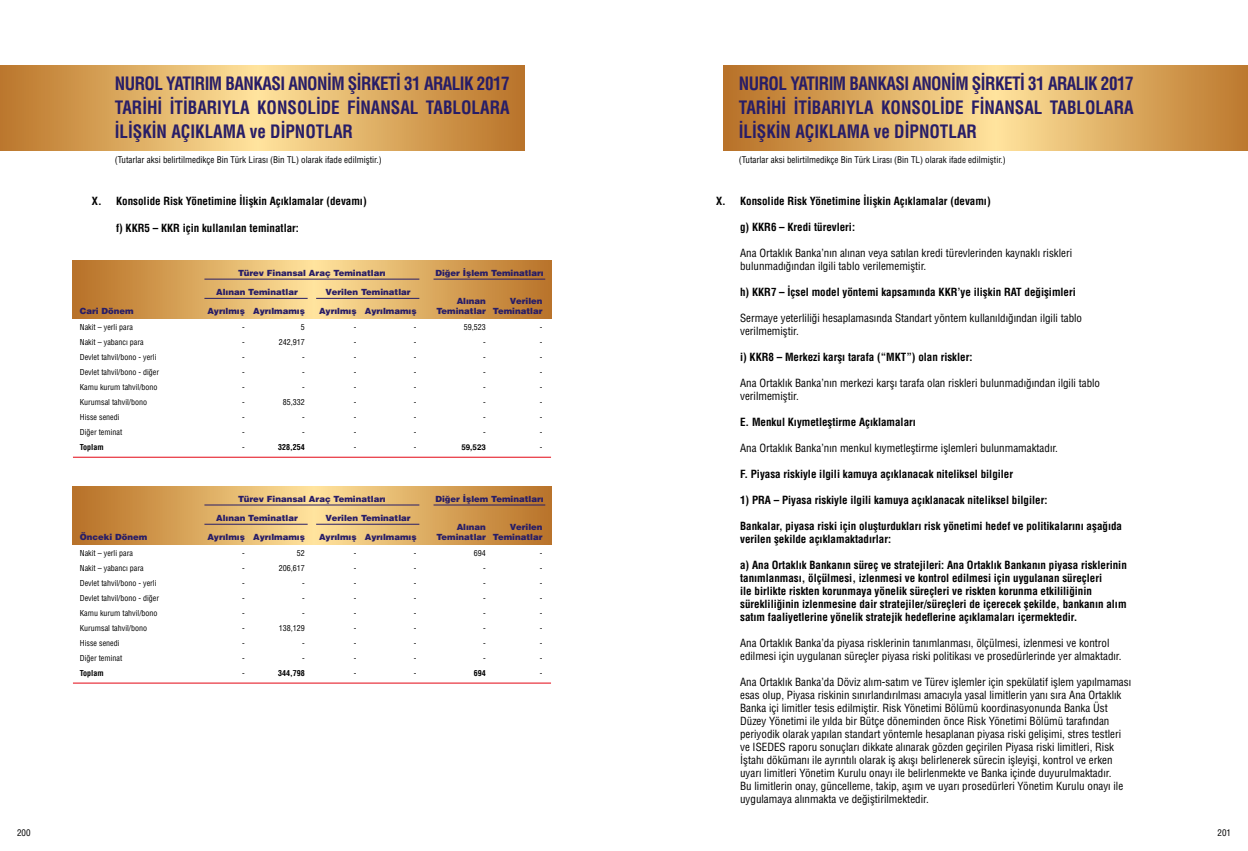
<style>
.page{position:relative;width:1248px;height:851px;background:#fff}
.page>*{position:absolute;margin:0;border:0;box-sizing:border-box;transform-origin:0 0}
.t1{font:700 condensed 18px/24px "Helvetica LT Std";color:#281d67;text-align:justify;scale:.95 1}
.t2{font:condensed 11px/13px "Helvetica LT Std";color:#000}
.t3{font:700 condensed 11px/13px "Helvetica LT Std";color:#000}
.t4{font:condensed 9px "Helvetica LT Std";color:#000}
.t5{font:900 8.5px/10.2px "Helvetica LT Std";color:#281d67;text-align:right}
.t6{font:condensed 8px/15px "Helvetica LT Std";color:#000;text-align:justify}
.t7{font:700 condensed 8px "Helvetica LT Std";color:#000}
.t8{font:700 8px "Helvetica LT Std";color:#000}
</style>
<div class="page">
<svg style="left:0;top:66px;width:524px;height:85px;background:#dcaa61"></svg>
<svg style="left:723px;top:66px;width:524px;height:85px;background:#dbaa61"></svg>
<hr style="left:73px;top:456px;width:478px;height:1px;background:#e30613">
<svg style="left:73px;top:260px;width:478px;height:58px;background:#d9a75f"></svg>
<hr style="left:433px;top:278px;width:112px;height:1px;background:#281d67">
<hr style="left:316px;top:298px;width:103px;height:1px;background:#281d67">
<hr style="left:204px;top:298px;width:103px;height:1px;background:#281d67">
<hr style="left:204px;top:278px;width:215px;height:1px;background:#281d67">
<hr style="left:73px;top:682px;width:478px;height:1px;background:#e30613">
<svg style="left:73px;top:486px;width:478px;height:58px;background:#d8a75f"></svg>
<hr style="left:433px;top:504px;width:112px;height:1px;background:#281d67">
<hr style="left:316px;top:523px;width:103px;height:1px;background:#281d67">
<hr style="left:204px;top:523px;width:103px;height:1px;background:#281d67">
<hr style="left:204px;top:504px;width:215px;height:1px;background:#281d67">
<p class="t3" style="left:92px;top:194px;width:11px">X.</p>
<h1 class="t1" style="left:115px;top:72px;width:417px">NUROL YATIRIM BANKASI ANONİM ŞİRKETİ 31 ARALIK 2017<br>TARİHİ İTİBARIYLA KONSOLİDE FİNANSAL TABLOLARA İLİŞKİN AÇIKLAMA ve DİPNOTLAR</h1>
<p class="t4" style="left:115px;top:154px;width:268px">(Tutarlar aksi belirtilmedikçe Bin Türk Lirası (Bin TL) olarak ifade edilmiştir.)</p>
<p class="t3" style="left:116px;top:194px;width:252px">Konsolide Risk Yönetimine İlişkin Açıklamalar (devamı)</p>
<p class="t3" style="left:116px;top:221px;width:184px">f) KKR5 – KKR için kullanılan teminatlar:</p>
<p class="t5" style="left:238px;top:267px;width:149px">Türev Finansal Araç Teminatları</p>
<p class="t5" style="left:216px;top:286px;width:83px">Alınan Teminatlar</p>
<p class="t5" style="left:325px;top:286px;width:86px">Verilen Teminatlar</p>
<p class="t5" style="left:435px;top:267px;width:109px">Diğer İşlem Teminatları</p>
<p class="t5" style="left:80px;top:306px;width:55px">Cari Dönem</p>
<p class="t5" style="left:493px;top:296px;width:51px">Verilen<br>Teminatlar</p>
<p class="t5" style="left:456px;top:296px;width:31px">Alınan</p>
<p class="t5" style="left:207px;top:306px;width:99px">Ayrılmış Ayrılmamış</p>
<p class="t5" style="left:319px;top:306px;width:99px">Ayrılmış Ayrılmamış</p>
<p class="t5" style="left:436px;top:306px;width:51px">Teminatlar</p>
<p class="t6" style="left:80px;top:319px;width:81px;text-align:left">Nakit – yerli para<br>Nakit – yabancı para<br>Devlet tahvil/bono - yerli<br>Devlet tahvil/bono - diğer<br>Kamu kurum tahvil/bono<br>Kurumsal tahvil/bono<br>Hisse senedi<br>Diğer teminat</p>
<p class="t7" style="left:80px;top:442px;width:25px">Toplam</p>
<p class="t6" style="left:242px;top:319px;width:4px">- - - - - - - - -</p>
<p class="t6" style="left:279px;top:319px;width:27px;text-align:right">5<br>242,917 -<br>-<br>-<br>85,332 -<br>-</p>
<p class="t7" style="left:278px;top:442px;width:28px">328,254</p>
<p class="t6" style="left:354px;top:319px;width:4px">- - - - - - - - -</p>
<p class="t6" style="left:414px;top:319px;width:4px">- - - - - - - - -</p>
<p class="t6" style="left:483px;top:319px;width:4px;text-indent:-19px">59,523 - - - - - - -</p>
<p class="t8" style="left:461px;top:442px;width:26px">59,523</p>
<p class="t6" style="left:539px;top:319px;width:4px">- - - - - - - - -</p>
<p class="t5" style="left:238px;top:493px;width:149px">Türev Finansal Araç Teminatları</p>
<p class="t5" style="left:435px;top:493px;width:109px">Diğer İşlem Teminatları</p>
<p class="t5" style="left:216px;top:512px;width:83px">Alınan Teminatlar</p>
<p class="t5" style="left:325px;top:512px;width:86px">Verilen Teminatlar</p>
<p class="t5" style="left:80px;top:532px;width:69px">Önceki Dönem</p>
<p class="t5" style="left:493px;top:521px;width:51px">Verilen<br>Teminatlar</p>
<p class="t5" style="left:456px;top:521px;width:31px">Alınan</p>
<p class="t5" style="left:207px;top:532px;width:99px">Ayrılmış Ayrılmamış</p>
<p class="t5" style="left:319px;top:532px;width:99px">Ayrılmış Ayrılmamış</p>
<p class="t5" style="left:436px;top:532px;width:51px">Teminatlar</p>
<p class="t6" style="left:80px;top:545px;width:81px;text-align:left">Nakit – yerli para<br>Nakit – yabancı para<br>Devlet tahvil/bono - yerli<br>Devlet tahvil/bono - diğer<br>Kamu kurum tahvil/bono<br>Kurumsal tahvil/bono<br>Hisse senedi<br>Diğer teminat</p>
<p class="t7" style="left:80px;top:668px;width:25px">Toplam</p>
<p class="t6" style="left:242px;top:545px;width:4px">- - - - - - - - -</p>
<p class="t6" style="left:279px;top:545px;width:27px;text-align:right">52<br>206,617 -<br>-<br>-<br>138,129 -<br>-</p>
<p class="t7" style="left:278px;top:668px;width:28px">344,798</p>
<p class="t6" style="left:354px;top:545px;width:4px">- - - - - - - - -</p>
<p class="t6" style="left:414px;top:545px;width:4px">- - - - - - - - -</p>
<p class="t6" style="left:483px;top:545px;width:4px;text-indent:-9px">694 - - - - - - -</p>
<p class="t7" style="left:474px;top:668px;width:13px">694</p>
<p class="t6" style="left:539px;top:545px;width:4px">- - - - - - - - -</p>
<p class="t3" style="left:716px;top:194px;width:11px">X.</p>
<h1 class="t1" style="left:738px;top:72px;width:417px">NUROL YATIRIM BANKASI ANONİM ŞİRKETİ 31 ARALIK 2017<br>TARİHİ İTİBARIYLA KONSOLİDE FİNANSAL TABLOLARA İLİŞKİN AÇIKLAMA ve DİPNOTLAR</h1>
<p class="t4" style="left:738px;top:154px;width:268px">(Tutarlar aksi belirtilmedikçe Bin Türk Lirası (Bin TL) olarak ifade edilmiştir.)</p>
<p class="t3" style="left:740px;top:194px;width:252px">Konsolide Risk Yönetimine İlişkin Açıklamalar (devamı)</p>
<p class="t3" style="left:740px;top:220px;width:116px">g) KKR6 – Kredi türevleri:</p>
<p class="t2" style="left:740px;top:246px;width:333px">Ana Ortaklık Banka’nın alınan veya satılan kredi türevlerinden kaynaklı riskleri bulunmadığından ilgili tablo verilememiştir.</p>
<p class="t3" style="left:740px;top:285px;width:337px">h) KKR7 – İçsel model yöntemi kapsamında KKR’ye ilişkin RAT değişimleri</p>
<p class="t2" style="left:740px;top:311px;width:343px">Sermaye yeterliliği hesaplamasında Standart yöntem kullanıldığından ilgili tablo verilmemiştir.</p>
<p class="t3" style="left:740px;top:350px;width:234px">i) KKR8 – Merkezi karşı tarafa (“MKT”) olan riskler:</p>
<p class="t2" style="left:740px;top:376px;width:361px">Ana Ortaklık Banka’nın merkezi karşı tarafa olan riskleri bulunmadığından ilgili tablo verilmemiştir.</p>
<p class="t3" style="left:740px;top:415px;width:177px">E. Menkul Kıymetleştirme Açıklamaları</p>
<p class="t2" style="left:740px;top:441px;width:319px">Ana Ortaklık Banka’nın menkul kıymetleştirme işlemleri bulunmamaktadır.</p>
<p class="t3" style="left:740px;top:467px;width:274px">F. Piyasa riskiyle ilgili kamuya açıklanacak niteliksel bilgiler</p>
<p class="t3" style="left:740px;top:493px;width:309px">1) PRA – Piyasa riskiyle ilgili kamuya açıklanacak niteliksel bilgiler:</p>
<p class="t3" style="left:740px;top:519px;width:383px">Bankalar, piyasa riski için oluşturdukları risk yönetimi hedef ve politikalarını aşağıda verilen şekilde açıklamaktadırlar:</p>
<p class="t3" style="left:740px;top:558px;width:388px">a) Ana Ortaklık Bankanın süreç ve stratejileri: Ana Ortaklık Bankanın piyasa risklerinin tanımlanması, ölçülmesi, izlenmesi ve kontrol edilmesi için uygulanan süreçleri<br>ile birlikte riskten korunmaya yönelik süreçleri ve riskten korunma etkililiğinin sürekliliğinin izlenmesine dair stratejiler/süreçleri de içerecek şekilde, bankanın alım satım faaliyetlerine yönelik stratejik hedeflerine açıklamaları içermektedir.</p>
<p class="t2" style="left:740px;top:636px;width:383px">Ana Ortaklık Banka’da piyasa risklerinin tanımlanması, ölçülmesi, izlenmesi ve kontrol edilmesi için uygulanan süreçler piyasa riski politikası ve prosedürlerinde yer almaktadır.</p>
<p class="t2" style="left:740px;top:675px;width:392px">Ana Ortaklık Banka’da Döviz alım-satım ve Türev işlemler için spekülatif işlem yapılmaması esas olup, Piyasa riskinin sınırlandırılması amacıyla yasal limitlerin yanı sıra Ana Ortaklık Banka içi limitler tesis edilmiştir. Risk Yönetimi Bölümü koordinasyonunda Banka Üst Düzey Yönetimi ile yılda bir Bütçe döneminden önce Risk Yönetimi Bölümü tarafından periyodik olarak yapılan standart yöntemle hesaplanan piyasa riski gelişimi, stres testleri ve ISEDES raporu sonuçları dikkate alınarak gözden geçirilen Piyasa riski limitleri, Risk İştahı dökümanı ile ayrıntılı olarak iş akışı belirlenerek sürecin işleyişi, kontrol ve erken uyarı limitleri Yönetim Kurulu onayı ile belirlenmekte ve Banka içinde duyurulmaktadır.<br>Bu limitlerin onay, güncelleme, takip, aşım ve uyarı prosedürleri Yönetim Kurulu onayı ile uygulamaya alınmakta ve değiştirilmektedir.</p>
<p class="t4" style="left:17px;top:827px;width:15px">200</p>
<p class="t4" style="left:1217px;top:827px;width:15px">201</p>
</div>
